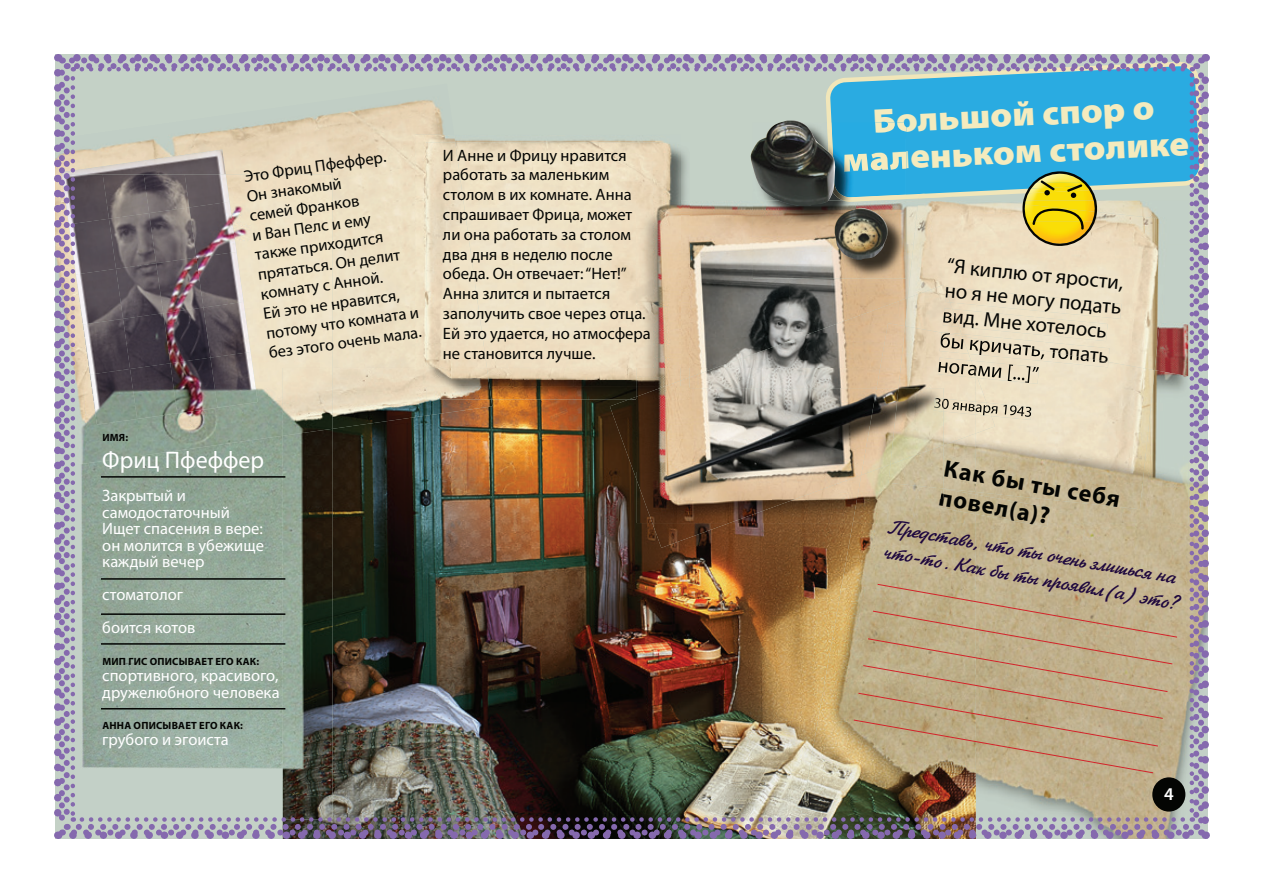
<style>
.page{position:relative;width:1263px;height:893px;background:#fff}
.page>*{position:absolute;margin:0;border:0;box-sizing:border-box;transform-origin:0 0}
.t1{font:900 semi-expanded 34.5px/37.5px "Myriad Pro";color:#f4ebbe;text-align:center}
.t2{font:700 24px/28.8px "Myriad Pro";color:#040503}
.t3{font:24px "Myriad Pro";color:#fff}
.t4{font:21px/25.2px "Zhikharev TT";color:#1e083e}
.t5{font:20.85px/24.9px "Myriad Pro";color:#040503}
.t6{font:600 18px "Myriad Pro";color:#fff}
.t7{font:16.5px/19.8px "Myriad Pro";color:#040503}
.t8{font:16.5px/16.5px "Myriad Pro";color:#fff}
.t9{font:700 10.5px "Myriad Pro";letter-spacing:.02em;color:#040503}
</style>
<div class="page">
<img style="left:54px;top:54px;width:1155px;height:785px">
<p class="t7" style="left:243px;top:166px;width:155px;rotate:-8deg">Это Фриц Пфеффер.<br>Он знакомый<br>семей Франков<br>и Ван Пелс и ему также приходится прятаться. Он делит комнату с Анной.<br>Ей это не нравится, потому что комната и без этого очень мала.</p>
<p class="t7" style="left:443px;top:145px;width:209px">И Анне и Фрицу нравится работать за маленьким столом в их комнате. Анна спрашивает Фрица, может ли она работать за столом два дня в неделю после обеда. Он отвечает: “Нет!”<br>Анна злится и пытается заполучить свое через отца.<br>Ей это удается, но атмосфера не становится лучше.</p>
<p class="t9" style="left:102px;top:431px;width:27px">ИМЯ:</p>
<h2 class="t3" style="left:102px;top:445px;width:163px">Фриц Пфеффер</h2>
<p class="t8" style="left:102px;top:487px;width:163px">Закрытый и самодостаточный<br>Ищет спасения в вере: он молится в убежище каждый вечер</p>
<p class="t8" style="left:102px;top:578px;width:95px;line-height:33px">стоматолог боится котов</p>
<p class="t9" style="left:102px;top:654px;width:158px">МИП ГИС ОПИСЫВАЕТ ЕГО КАК:</p>
<p class="t8" style="left:102px;top:667px;width:179px">спортивного, красивого, дружелюбного человека</p>
<p class="t9" style="left:102px;top:718px;width:142px">АННА ОПИСЫВАЕТ ЕГО КАК:</p>
<p class="t8" style="left:102px;top:731px;width:128px">грубого и эгоиста</p>
<h1 class="t1" style="left:839px;top:105px;width:349px;rotate:-3deg">Большой спор о маленьком столике</h1>
<p class="t5" style="left:947px;top:253px;width:179px;rotate:5deg">“Я киплю от ярости, но я не могу подать вид. Мне хотелось бы кричать, топать</p>
<h2 class="t2" style="left:947px;top:453px;width:180px;rotate:10deg">Как бы ты себя повел(а)?</h2>
<p class="t4" style="left:890px;top:516px;width:300px;rotate:10deg">Представь, что ты очень злишься на что-то. Как бы ты проявил(а) это?</p>
<p class="t6" style="left:1164px;top:783px;width:11px">4</p>
</div>
